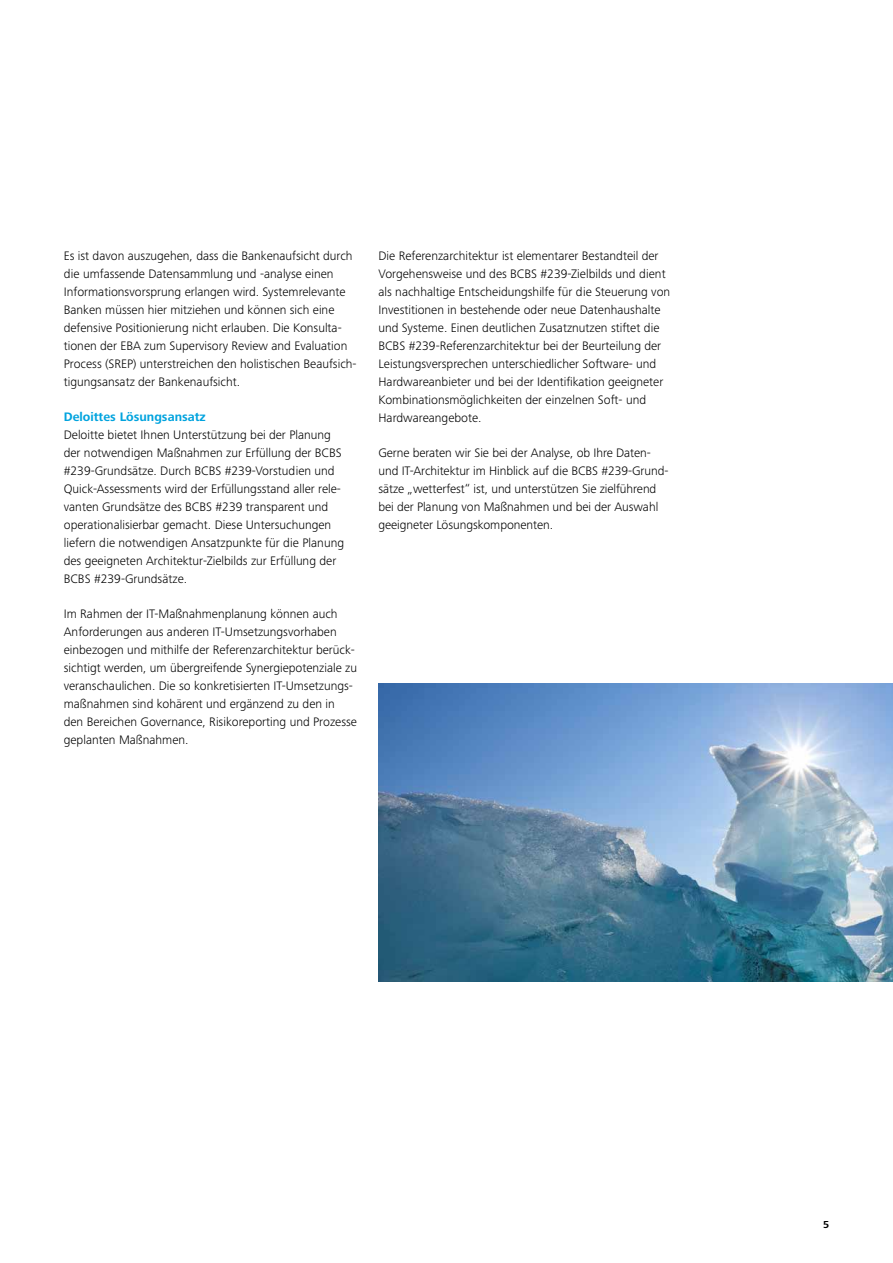
<style>
.page{position:relative;width:893px;height:1263px;background:#fff}
.page>*{position:absolute;margin:0;border:0;box-sizing:border-box;transform-origin:0 0}
.t1{font:300 12.75px/18px "Frutiger Next Pro";color:#000}
.t2{font:700 12.75px "Frutiger Next Pro";color:#00a3de}
.t3{font:700 10.5px "Frutiger Next Pro";color:#000}
</style>
<div class="page">
<img style="left:378px;top:684px;width:515px;height:297px">
<p class="t1" style="left:64px;top:247px;width:294px">Es ist davon auszugehen, dass die Bankenaufsicht durch die umfassende Datensammlung und -analyse einen Informationsvorsprung erlangen wird. Systemrelevante Banken müssen hier mitziehen und können sich eine defensive Positionierung nicht erlauben. Die Konsulta&shy;tionen der EBA zum Supervisory Review and Evaluation Process (SREP) unterstreichen den holistischen Beaufsich&shy;tigungsansatz der Bankenaufsicht.</p>
<p class="t2" style="left:64px;top:410px;width:144px">Deloittes Lösungsansatz</p>
<p class="t1" style="left:64px;top:426px;width:282px">Deloitte bietet Ihnen Unterstützung bei der Planung der notwendigen Maßnahmen zur Erfüllung der BCBS #239-Grundsätze. Durch BCBS #239-Vorstudien und Quick-Assessments wird der Erfüllungsstand aller rele&shy;vanten Grundsätze des BCBS #239 transparent und operationalisierbar gemacht. Diese Untersuchungen liefern die notwendigen Ansatzpunkte für die Planung des geeigneten Architektur-Zielbilds zur Erfüllung der BCBS #239-Grundsätze.</p>
<p class="t1" style="left:64px;top:605px;width:295px">Im Rahmen der IT-Maßnahmenplanung können auch Anforderungen aus anderen IT-Umsetzungsvorhaben einbezogen und mithilfe der Referenzarchitektur berück&shy;sichtigt werden, um übergreifende Synergiepotenziale zu veranschaulichen. Die so konkretisierten IT-Umsetzungs&shy;maßnahmen sind kohärent und ergänzend zu den in den Bereichen Governance, Risikoreporting und Prozesse geplanten Maßnahmen.</p>
<p class="t1" style="left:378px;top:247px;width:293px">Die Referenzarchitektur ist elementarer Bestandteil der Vorgehensweise und des BCBS #239-Zielbilds und dient als nachhaltige Entscheidungshilfe für die Steuerung von Investitionen in bestehende oder neue Datenhaushalte und Systeme. Einen deutlichen Zusatznutzen stiftet die BCBS #239-Referenzarchitektur bei der Beurteilung der Leistungsversprechen unterschiedlicher Software- und Hardwareanbieter und bei der Identifikation geeigneter Kombinationsmöglichkeiten der einzelnen Soft- und Hardwareangebote.</p>
<p class="t1" style="left:378px;top:444px;width:291px">Gerne beraten wir Sie bei der Analyse, ob Ihre Daten&shy;und IT-Architektur im Hinblick auf die BCBS #239-Grund&shy;sätze „wetterfest“ ist, und unterstützen Sie zielführend bei der Planung von Maßnahmen und bei der Auswahl geeigneter Lösungskomponenten.</p>
<p class="t3" style="left:823px;top:1218px;width:8px">5</p>
</div>
